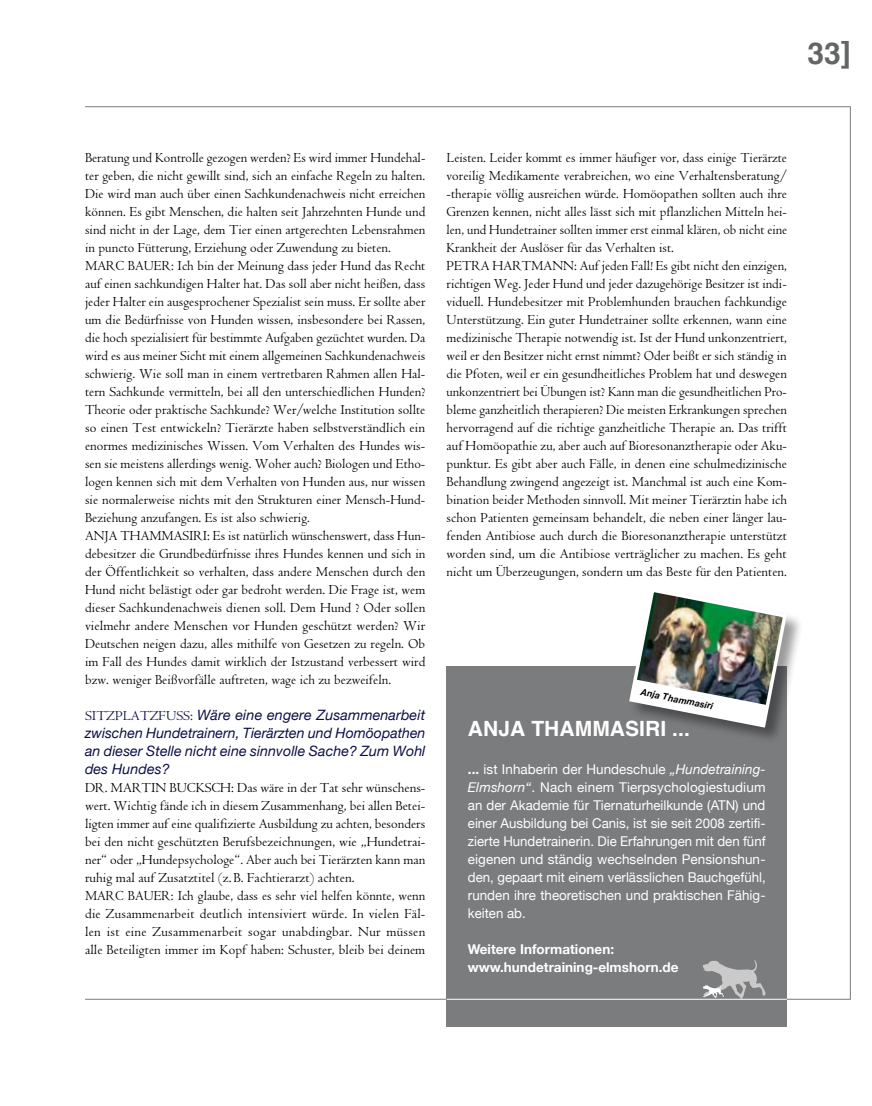
<style>
.page{position:relative;width:872px;height:1106px;background:#fff}
.page>*{position:absolute;margin:0;border:0;box-sizing:border-box;transform-origin:0 0}
.t1{font:700 30px "Helvetica";color:#646567}
.t2{font:700 21px "Helvetica";letter-spacing:.005em;color:#fff}
.t3{font:14.25px/18px "Centaur";letter-spacing:.005em;color:#000}
.t4{font:italic 14.25px/18px "Helvetica Neue";letter-spacing:.005em;color:#0d0e47;text-align:justify}
.t5{font:13.5px/18px "Helvetica Neue";color:#fff;text-align:justify}
.t6{font:700 13.5px/18px "Helvetica Neue";color:#fff}
.t7{font:italic 700 9.3px "Helvetica Neue";color:#000;scale:.95 1}
.s1{font-family:"Centaur";font-style:normal}
.s2{font-weight:700}
.s3{font-style:italic}
</style>
<div class="page">
<div style="left:446px;top:666px;width:341px;height:360px;background:#7b7c7e"></div>
<svg style="left:703px;top:960px;width:62px;height:38px"></svg>
<hr style="left:446px;top:998px;width:341px;height:1px;background:#fff">
<div style="left:628px;top:587px;width:174px;height:156px;background:#000;opacity:.4"></div>
<img style="left:628px;top:587px;width:161px;height:142px">
<h1 class="t1" style="left:807px;top:27px;width:45px">33]</h1>
<p class="t3" style="left:85px;top:149px;width:342px">Beratung und Kontrolle gezogen werden? Es wird immer Hundehal&shy;ter geben, die nicht gewillt sind, sich an einfache Regeln zu halten.<br>Die wird man auch über einen Sachkundenachweis nicht erreichen können. Es gibt Menschen, die halten seit Jahrzehnten Hunde und sind nicht in der Lage, dem Tier einen artgerechten Lebensrahmen in puncto Fütterung, Erziehung oder Zuwendung zu bieten.<br>Marc Bauer: Ich bin der Meinung dass jeder Hund das Recht auf einen sachkundigen Halter hat. Das soll aber nicht heißen, dass jeder Halter ein ausgesprochener Spezialist sein muss. Er sollte aber um die Bedürfnisse von Hunden wissen, insbesondere bei Rassen, die hoch spezialisiert für bestimmte Aufgaben gezüchtet wurden. Da wird es aus meiner Sicht mit einem allgemeinen Sachkundenachweis schwierig. Wie soll man in einem vertretbaren Rahmen allen Hal&shy;tern Sachkunde vermitteln, bei all den unterschiedlichen Hunden?<br>Theorie oder praktische Sachkunde? Wer/welche Institution sollte so einen Test entwickeln? Tierärzte haben selbstverständlich ein enormes medizinisches Wissen. Vom Verhalten des Hundes wis&shy;sen sie meistens allerdings wenig. Woher auch? Biologen und Etho&shy;logen kennen sich mit dem Verhalten von Hunden aus, nur wissen sie normalerweise nichts mit den Strukturen einer Mensch-Hund-Beziehung anzufangen. Es ist also schwierig.<br>Anja Thammasiri: Es ist natürlich wünschenswert, dass Hun&shy;debesitzer die Grundbedürfnisse ihres Hundes kennen und sich in der Öffentlichkeit so verhalten, dass andere Menschen durch den Hund nicht belästigt oder gar bedroht werden. Die Frage ist, wem dieser Sachkundenachweis dienen soll. Dem Hund ? Oder sollen vielmehr andere Menschen vor Hunden geschützt werden? Wir Deutschen neigen dazu, alles mithilfe von Gesetzen zu regeln. Ob im Fall des Hundes damit wirklich der Istzustand verbessert wird bzw. weniger Beißvorfälle auftreten, wage ich zu bezweifeln.</p>
<p class="t4" style="left:85px;top:706px;width:342px"><span class="s1">SitzPlatzFuss:</span> Wäre eine engere Zusammenarbeit zwischen Hundetrainern, Tierärzten und Homöopathen an dieser Stelle nicht eine sinnvolle Sache? Zum Wohl des Hundes?</p>
<p class="t3" style="left:85px;top:779px;width:342px">Dr. Martin Bucksch: Das wäre in der Tat sehr wünschens&shy;wert. Wichtig fände ich in diesem Zusammenhang, bei allen Betei&shy;ligten immer auf eine qualifizierte Ausbildung zu achten, besonders bei den nicht geschützten Berufsbezeichnungen, wie „Hundetrai&shy;ner“ oder „Hundepsychologe“. Aber auch bei Tierärzten kann man ruhig mal auf Zusatztitel (z. B. Fachtierarzt) achten.<br>Marc Bauer: Ich glaube, dass es sehr viel helfen könnte, wenn die Zusammenarbeit deutlich intensiviert würde. In vielen Fäl&shy;len ist eine Zusammenarbeit sogar unabdingbar. Nur müssen alle Beteiligten immer im Kopf haben: Schuster, bleib bei deinem</p>
<p class="t3" style="left:446px;top:149px;width:342px">Leisten. Leider kommt es immer häufiger vor, dass einige Tierärzte voreilig Medikamente verabreichen, wo eine Verhaltensberatung/ -therapie völlig ausreichen würde. Homöopathen sollten auch ihre Grenzen kennen, nicht alles lässt sich mit pflanzlichen Mitteln hei&shy;len, und Hundetrainer sollten immer erst einmal klären, ob nicht eine Krankheit der Auslöser für das Verhalten ist.<br>Petra Hartmann: Auf jeden Fall! Es gibt nicht den einzigen, richtigen Weg. Jeder Hund und jeder dazugehörige Besitzer ist indi&shy;viduell. Hundebesitzer mit Problemhunden brauchen fachkundige Unterstützung. Ein guter Hundetrainer sollte erkennen, wann eine medizinische Therapie notwendig ist. Ist der Hund unkonzentriert, weil er den Besitzer nicht ernst nimmt? Oder beißt er sich ständig in die Pfoten, weil er ein gesundheitliches Problem hat und deswegen unkonzentriert bei Übungen ist? Kann man die gesundheitlichen Pro&shy;bleme ganzheitlich therapieren? Die meisten Erkrankungen sprechen hervorragend auf die richtige ganzheitliche Therapie an. Das trifft auf Homöopathie zu, aber auch auf Bioresonanztherapie oder Aku&shy;punktur. Es gibt aber auch Fälle, in denen eine schulmedizinische Behandlung zwingend angezeigt ist. Manchmal ist auch eine Kom&shy;bination beider Methoden sinnvoll. Mit meiner Tierärztin habe ich schon Patienten gemeinsam behandelt, die neben einer länger lau&shy;fenden Antibiose auch durch die Bioresonanztherapie unterstützt worden sind, um die Antibiose verträglicher zu machen. Es geht nicht um Überzeugungen, sondern um das Beste für den Patienten.</p>
<p class="t7" style="left:642px;top:686px;width:79px;rotate:11deg">Anja Thammasiri</p>
<h2 class="t2" style="left:468px;top:710px;width:224px">ANJA THAMMASIRI ...</h2>
<p class="t5" style="left:468px;top:760px;width:299px"><span class="s2">...</span> ist Inhaberin der Hundeschule <span class="s3">„Hundetraining-Elmshorn“</span>. Nach einem Tierpsychologiestudium an der Akademie für Tiernaturheilkunde (ATN) und einer Ausbildung bei Canis, ist sie seit 2008 zertifi&shy;zierte Hundetrainerin. Die Erfahrungen mit den fünf eigenen und ständig wechselnden Pensionshun&shy;den, gepaart mit einem verlässlichen Bauchgefühl, runden ihre theoretischen und praktischen Fähig&shy;keiten ab.</p>
<p class="t6" style="left:468px;top:940px;width:212px">Weitere Informationen: www.hundetraining-elmshorn.de</p>
</div>
